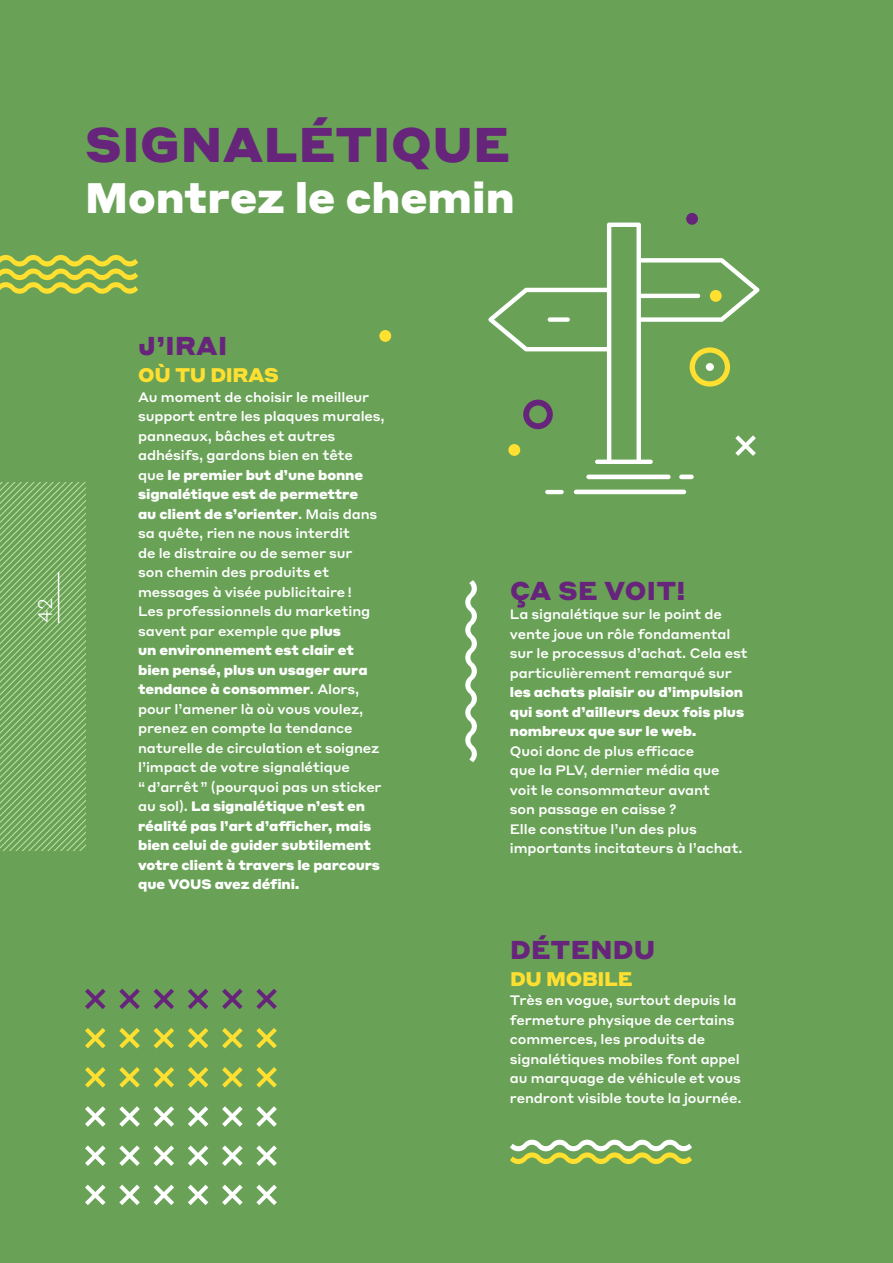
<style>
.page{position:relative;width:893px;height:1263px;background:#69a257}
.page>*{position:absolute;margin:0;border:0;box-sizing:border-box;transform-origin:0 0}
.t1{font:900 48px "Styrene A";letter-spacing:.01em;color:#66257b}
.t2{font:900 42px "Styrene A";color:#fff}
.t3{font:900 25.5px "Styrene A";letter-spacing:.01em;color:#66257b}
.t4{font:900 19.5px "Styrene A";letter-spacing:-.02em;color:#ffdf30}
.t5{font:300 19.5px "Styrene A";color:#fff}
.t6{font:500 13.5px/19.5px "Styrene A";letter-spacing:-.01em;color:#fff}
.t7{font:900 13.5px/19.5px "Styrene A";letter-spacing:-.01em;color:#fff;text-align:justify}
.s1{font-weight:900}
</style>
<div class="page">
<svg style="left:222px;top:1185px;width:21px;height:20px"></svg>
<svg style="left:188px;top:1185px;width:20px;height:20px"></svg>
<svg style="left:154px;top:1185px;width:20px;height:20px"></svg>
<svg style="left:119px;top:1185px;width:21px;height:20px"></svg>
<svg style="left:85px;top:1185px;width:21px;height:20px"></svg>
<svg style="left:256px;top:1185px;width:21px;height:20px"></svg>
<svg style="left:222px;top:1145px;width:21px;height:21px"></svg>
<svg style="left:188px;top:1145px;width:20px;height:21px"></svg>
<svg style="left:154px;top:1145px;width:20px;height:21px"></svg>
<svg style="left:119px;top:1145px;width:21px;height:21px"></svg>
<svg style="left:85px;top:1145px;width:21px;height:21px"></svg>
<svg style="left:256px;top:1145px;width:21px;height:21px"></svg>
<svg style="left:222px;top:1106px;width:21px;height:21px"></svg>
<svg style="left:188px;top:1106px;width:20px;height:21px"></svg>
<svg style="left:154px;top:1106px;width:20px;height:21px"></svg>
<svg style="left:119px;top:1106px;width:21px;height:21px"></svg>
<svg style="left:85px;top:1106px;width:21px;height:21px"></svg>
<svg style="left:256px;top:1106px;width:21px;height:21px"></svg>
<svg style="left:222px;top:1067px;width:21px;height:20px"></svg>
<svg style="left:188px;top:1067px;width:20px;height:20px"></svg>
<svg style="left:154px;top:1067px;width:20px;height:20px"></svg>
<svg style="left:119px;top:1067px;width:21px;height:20px"></svg>
<svg style="left:85px;top:1067px;width:21px;height:20px"></svg>
<svg style="left:256px;top:1067px;width:21px;height:20px"></svg>
<svg style="left:222px;top:1028px;width:21px;height:20px"></svg>
<svg style="left:188px;top:1028px;width:20px;height:20px"></svg>
<svg style="left:154px;top:1028px;width:20px;height:20px"></svg>
<svg style="left:119px;top:1028px;width:21px;height:20px"></svg>
<svg style="left:85px;top:1028px;width:21px;height:20px"></svg>
<svg style="left:256px;top:1028px;width:21px;height:20px"></svg>
<svg style="left:222px;top:989px;width:21px;height:20px"></svg>
<svg style="left:188px;top:989px;width:20px;height:20px"></svg>
<svg style="left:154px;top:989px;width:20px;height:20px"></svg>
<svg style="left:119px;top:989px;width:21px;height:20px"></svg>
<svg style="left:85px;top:989px;width:21px;height:20px"></svg>
<svg style="left:256px;top:989px;width:21px;height:20px"></svg>
<svg style="left:0;top:255px;width:138px;height:39px"></svg>
<svg style="left:465px;top:580px;width:12px;height:182px"></svg>
<svg style="left:510px;top:1139px;width:182px;height:26px"></svg>
<hr style="left:574px;top:490px;width:112px;height:4px;background:#fff;border-radius:2px">
<hr style="left:545px;top:490px;width:19px;height:4px;background:#fff;border-radius:2px">
<hr style="left:586px;top:475px;width:84px;height:4px;background:#fff;border-radius:2px">
<hr style="left:679px;top:475px;width:15px;height:4px;background:#fff;border-radius:2px">
<div style="left:379px;top:330px;width:12px;height:12px;background:#ffdf30;border-radius:50%"></div>
<div style="left:686px;top:213px;width:12px;height:12px;background:#66257b;border-radius:50%"></div>
<svg style="left:488px;top:220px;width:272px;height:244px"></svg>
<div style="left:706px;top:363px;width:8px;height:8px;background:#fff;border-radius:50%"></div>
<div style="left:690px;top:347px;width:40px;height:40px;border:5px solid #ffdf30;border-radius:50%"></div>
<svg style="left:0;top:483px;width:85px;height:367px"></svg>
<hr style="left:58px;top:572px;width:1px;height:51px;background:#fff">
<h1 class="t1" style="left:85px;top:104px;width:426px">SIGNALÉTIQUE</h1>
<h2 class="t2" style="left:85px;top:161px;width:431px">Montrez le chemin</h2>
<h3 class="t5" style="left:29px;top:623px;width:27px;rotate:-90deg">42</h3>
<h3 class="t3" style="left:138px;top:324px;width:90px">J’IRAI</h3>
<h3 class="t4" style="left:138px;top:359px;width:142px">OÙ TU DIRAS</h3>
<p class="t6" style="left:138px;top:386px;width:248px">Au moment de choisir le meilleur support entre les plaques murales, panneaux, bâches et autres adhésifs, gardons bien en tête<br>que <span class="s1">le premier but d’une bonne signalétique est de permettre<br>au client de s’orienter</span>. Mais dans sa quête, rien ne nous interdit<br>de le distraire ou de semer sur<br>son chemin des produits et messages à visée publicitaire !<br>Les professionnels du marketing savent par exemple que <span class="s1">plus<br>un environnement est clair et bien pensé, plus un usager aura tendance à consommer</span>. Alors, pour l’amener là où vous voulez, prenez en compte la tendance naturelle de circulation et soignez l’impact de votre signalétique<br>“ d’arrêt ” (pourquoi pas un sticker au sol). <span class="s1">La signalétique n’est en réalité pas l’art d’afficher, mais bien celui de guider subtilement votre client à travers le parcours que VOUS avez défini.</span></p>
<h3 class="t3" style="left:510px;top:568px;width:177px">ÇA SE VOIT!</h3>
<p class="t6" style="left:510px;top:603px;width:239px">La signalétique sur le point de vente joue un rôle fondamental sur le processus d’achat. Cela est particulièrement remarqué sur</p>
<p class="t7" style="left:510px;top:681px;width:236px">les achats plaisir ou d’impulsion qui sont d’ailleurs deux fois plus nombreux que sur le web.</p>
<p class="t6" style="left:510px;top:740px;width:234px">Quoi donc de plus efficace<br>que la PLV, dernier média que voit le consommateur avant<br>son passage en caisse ?<br>Elle constitue l’un des plus importants incitateurs à l’achat.</p>
<h3 class="t3" style="left:510px;top:927px;width:147px">DÉTENDU</h3>
<h3 class="t4" style="left:510px;top:962px;width:124px">DU MOBILE</h3>
<p class="t6" style="left:510px;top:989px;width:233px">Très en vogue, surtout depuis la fermeture physique de certains commerces, les produits de signalétiques mobiles font appel au marquage de véhicule et vous rendront visible toute la journée.</p>
</div>
